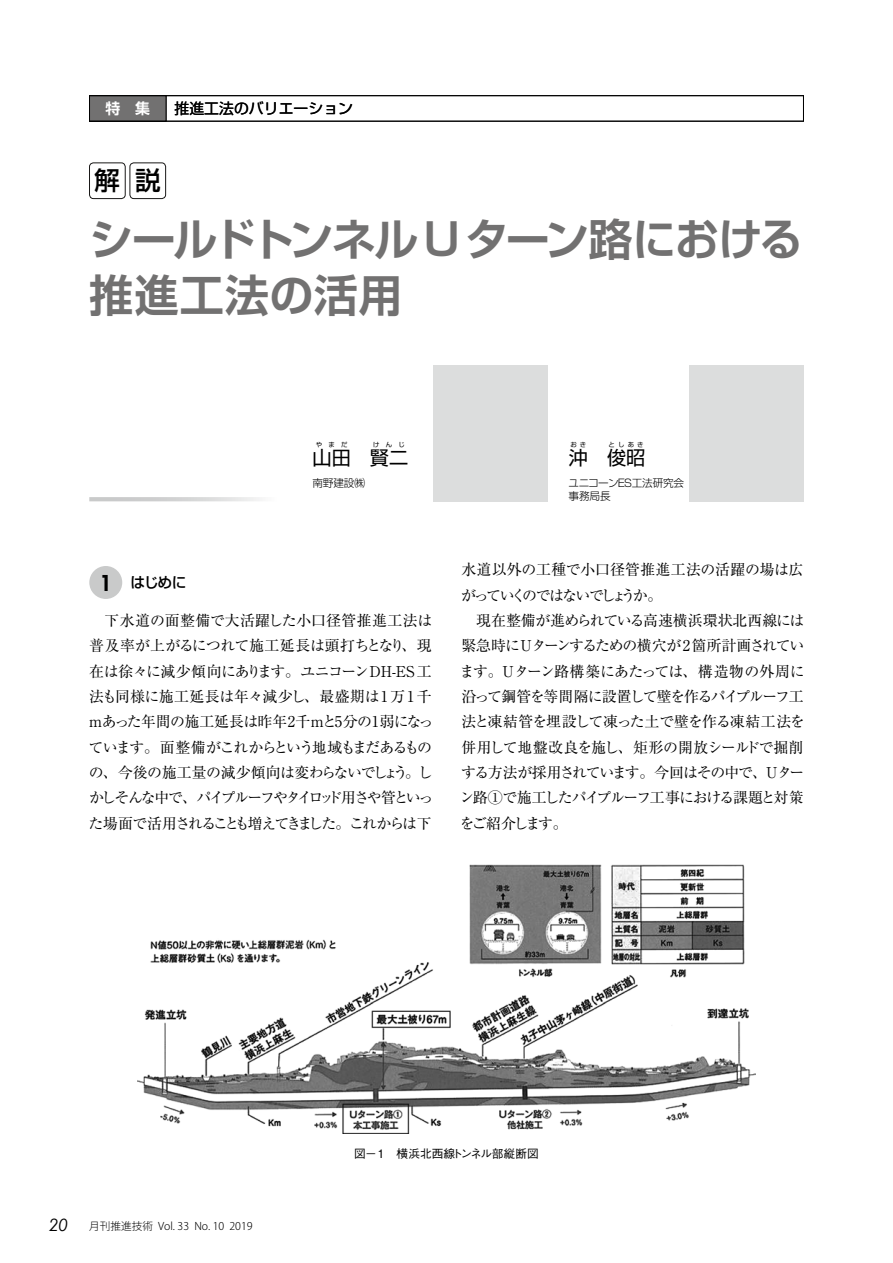
<style>
.page{position:relative;width:893px;height:1263px;background:#fff}
.page>*{position:absolute;margin:0;border:0;box-sizing:border-box;transform-origin:0 0}
.t1{font:700 44.1px/56.4px "Shin Go De";letter-spacing:-.035em;color:#727171}
.t2{font:500 25.5px "Shin Go Pro";color:#000}
.t3{font:19.2px "Shin Go Pro";color:#000}
.t4{font:14.85px/25.3px "Ryumin Pro";letter-spacing:-.045em;color:#000}
.t5{font:14.85px "Shin Go Pro";color:#000}
.t6{font:500 14.85px "Shin Go Pro";color:#000}
.t7{font:700 14.85px "Shin Go De";color:#fff}
.t8{font:500 11.7px "Gothic BBB Pro";color:#000}
.t9{font:300 10.65px "Koz Go Pr 6 N";color:#000}
.t10{font:300 10.65px/12.8px "Shin Go Pro";letter-spacing:-.02em;color:#000}
.t11{font:6.45px "Shin Go Pro";letter-spacing:.75em;color:#000}
.s1{font-family:"Futura";font-weight:800;font-size:21.3px}
.s2{font-family:"Century Gothic";font-weight:400;font-style:italic;font-size:16.95px}
</style>
<div class="page">
<div style="left:89px;top:566px;width:33px;height:33px;background:#c9caca;border-radius:50%"></div>
<div style="left:90px;top:96px;width:76px;height:25px;background:#727171"></div>
<div style="left:89px;top:95px;width:715px;height:26px;border:1px solid #000"></div>
<div style="left:89px;top:163px;width:36px;height:36px;border:1px solid #191817;border-radius:4px"></div>
<div style="left:130px;top:163px;width:36px;height:36px;border:1px solid #191817;border-radius:4px"></div>
<svg style="left:89px;top:497px;width:171px;height:4px"></svg>
<div style="left:689px;top:365px;width:115px;height:136px;background:#dcdddd"></div>
<div style="left:433px;top:365px;width:114px;height:136px;background:#dcdddd"></div>
<img style="left:137px;top:865px;width:619px;height:269px">
<p class="t7" style="left:105px;top:99px;width:46px">特　集</p>
<p class="t5" style="left:175px;top:96px;width:180px">推進工法のバリエーション</p>
<h2 class="t2" style="left:95px;top:160px;width:67px">解説</h2>
<h1 class="t1" style="left:89px;top:208px;width:715px">シールドトンネル Uターン路における推進工法の活用</h1>
<p class="t11" style="left:316px;top:439px;width:33px">やまだ</p>
<p class="t11" style="left:373px;top:439px;width:33px">けんじ</p>
<p class="t10" style="left:312px;top:476px;width:54px">南野建設㈱</p>
<p class="t3" style="left:313px;top:442px;width:97px">山田 賢二</p>
<p class="t6" style="left:100px;top:570px;width:88px"><span class="s1">1</span> はじめに</p>
<p class="t4" style="left:88px;top:607px;width:347px">　下水道の面整備で大活躍した小口径管推進工法は普及率が上がるにつれて施工延長は頭打ちとなり、現在は徐々に減少傾向にあります。ユニコーンDH-ES工法も同様に施工延長は年々減少し、最盛期は1万1千mあった年間の施工延長は昨年2千mと5分の1弱になっています。面整備がこれからという地域もまだあるものの、今後の施工量の減少傾向は変わらないでしょう。しかしそんな中で、パイプルーフやタイロッド用さや管といった場面で活用されることも増えてきました。これからは下</p>
<p class="t11" style="left:570px;top:439px;width:17px">おき</p>
<p class="t11" style="left:609px;top:439px;width:37px">としあき</p>
<p class="t10" style="left:568px;top:476px;width:117px">ユニコーンＥＳ工法研究会事務局長</p>
<p class="t3" style="left:607px;top:442px;width:40px">俊昭</p>
<p class="t3" style="left:569px;top:442px;width:21px">沖</p>
<p class="t4" style="left:459px;top:556px;width:347px">水道以外の工種で小口径管推進工法の活躍の場は広がっていくのではないでしょうか。<br>　現在整備が進められている高速横浜環状北西線には緊急時にUターンするための横穴が2 箇所計画されています。Uターン路構築にあたっては、構造物の外周に沿って鋼管を等間隔に設置して壁を作るパイプルーフ工法と凍結管を埋設して凍った土で壁を作る凍結工法を併用して地盤改良を施し、矩形の開放シールドで掘削する方法が採用されています。今回はその中で、Uターン路①で施工したパイプルーフ工事における課題と対策をご紹介します。</p>
<p class="t9" style="left:49px;top:1220px;width:205px"><span class="s2">20</span> 月刊推進技術 Vol. 33 No. 10 2019</p>
<p class="t8" style="left:354px;top:1144px;width:186px">図−1　横浜北西線トンネル部縦断図</p>
</div>
